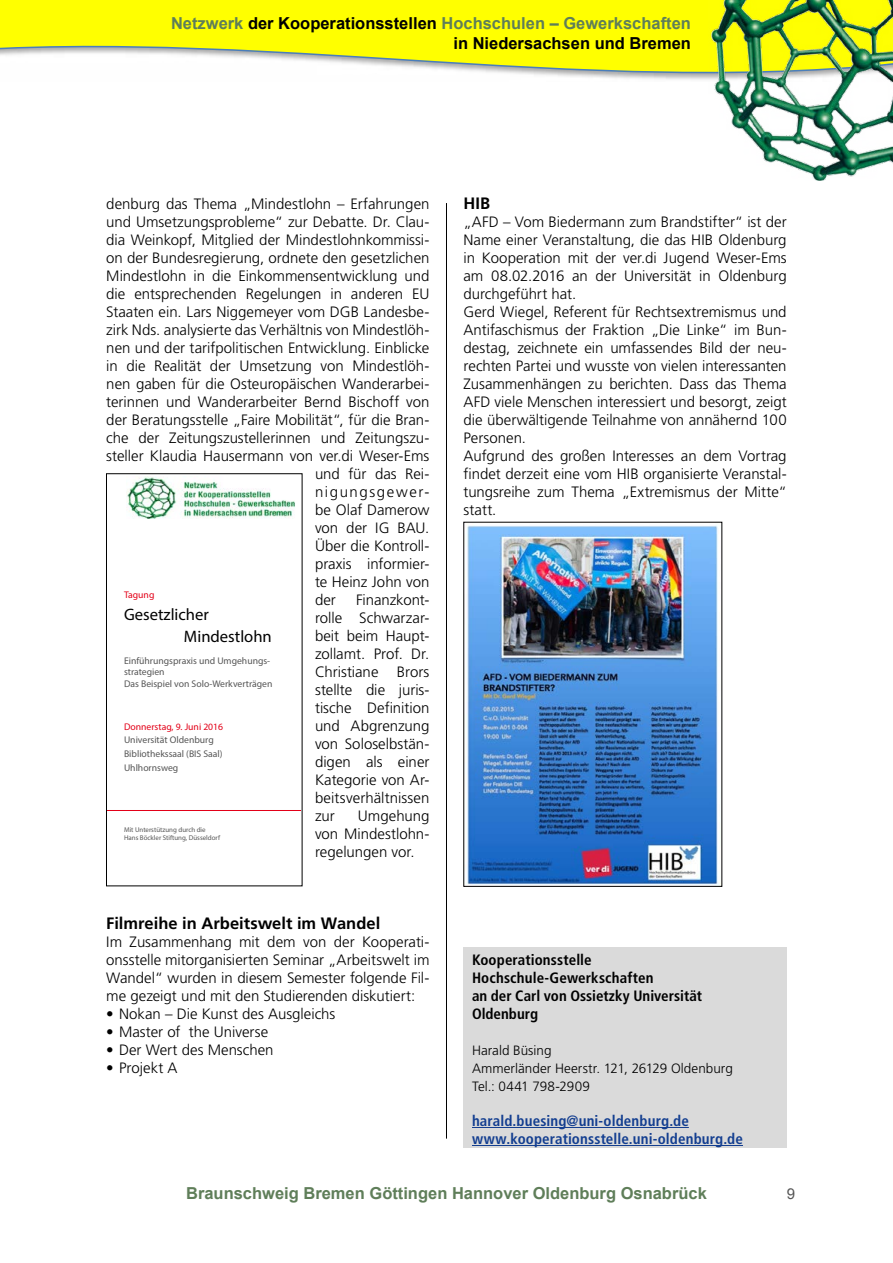
<style>
.page{position:relative;width:893px;height:1263px;background:#fff}
.page>*{position:absolute;margin:0;border:0;box-sizing:border-box;transform-origin:0 0}
.t1{font:16.65px/21.9px "Myriad Pro";color:#000}
.t2{font:700 16.5px/19.8px "Arial";color:#000;text-align:right}
.t3{font:700 16.5px "Arial";color:#5f7e59}
.t4{font:700 16.5px "Frutiger";color:#000}
.t5{font:300 15px/18px "Frutiger";color:#000;text-align:justify}
.t6{font:700 condensed 15px/18px "Frutiger";letter-spacing:.005em;color:#000}
.t7{font:700 condensed 15px/18px "Frutiger";letter-spacing:.01em;color:#133e90}
.t8{font:300 15px "Frutiger";letter-spacing:.105em;color:#000}
.t9{font:15px "Arial";color:#565656}
.t10{font:300 13.5px/18px "Frutiger";color:#000}
.t11{font:9.75px/11.7px "Myriad Pro";color:#565656}
.t12{font:9.75px "Myriad Pro";color:#e30018}
.t13{font:6.9px/8.2px "Myriad Pro";color:#565656}
.s1{color:#5f7e59}
</style>
<div class="page">
<svg style="left:0;top:0;width:709px;height:80px;fill:#ff0"></svg>
<img style="left:709px;top:0;width:184px;height:181px">
<hr style="left:446px;top:203px;width:1px;height:935px;background:#000">
<div style="left:463px;top:947px;width:324px;height:201px;background:#dadada"></div>
<hr style="left:472px;top:1127px;width:217px;height:1px;background:#133e90">
<hr style="left:472px;top:1145px;width:271px;height:1px;background:#133e90">
<hr style="left:106px;top:810px;width:195px;height:1px;background:#e30018">
<img style="left:127px;top:477px;width:168px;height:41px">
<div style="left:106px;top:473px;width:196px;height:413px;border:1px solid #000"></div>
<img style="left:466px;top:525px;width:253px;height:360px">
<p class="t2" style="left:171px;top:13px;width:521px"><span class="s1">Netzwerk</span> der Kooperationsstellen <span class="s1">Hochschulen – Gewerkschaften </span>in Niedersachsen und Bremen</p>
<p class="t5" style="left:106px;top:195px;width:325px">denburg das Thema „Mindestlohn – Erfahrungen</p>
<p class="t5" style="left:106px;top:213px;width:325px">und Umsetzungsprobleme“ zur Debatte. Dr. Clau-</p>
<p class="t5" style="left:106px;top:231px;width:325px">dia Weinkopf, Mitglied der Mindestlohnkommissi-</p>
<p class="t5" style="left:106px;top:249px;width:325px">on der Bundesregierung, ordnete den gesetzlichen</p>
<p class="t5" style="left:106px;top:267px;width:325px">Mindestlohn in die Einkommensentwicklung und</p>
<p class="t5" style="left:106px;top:285px;width:325px">die entsprechenden Regelungen in anderen EU</p>
<p class="t5" style="left:106px;top:303px;width:325px">Staaten ein. Lars Niggemeyer vom DGB Landesbe-</p>
<p class="t5" style="left:106px;top:321px;width:325px">zirk Nds. analysierte das Verhältnis von Mindestlöh-</p>
<p class="t5" style="left:106px;top:339px;width:325px">nen und der tarifpolitischen Entwicklung. Einblicke</p>
<p class="t5" style="left:106px;top:357px;width:325px">in die Realität der Umsetzung von Mindestlöh-</p>
<p class="t5" style="left:106px;top:375px;width:325px">nen gaben für die Osteuropäischen Wanderarbei-</p>
<p class="t5" style="left:106px;top:393px;width:325px">terinnen und Wanderarbeiter Bernd Bischoff von</p>
<p class="t5" style="left:106px;top:411px;width:325px">der Beratungsstelle „Faire Mobilität“, für die Bran-</p>
<p class="t5" style="left:106px;top:429px;width:325px">che der Zeitungszustellerinnen und Zeitungszu-</p>
<p class="t5" style="left:106px;top:447px;width:325px">steller Klaudia Hausermann von ver.di Weser-Ems</p>
<p class="t5" style="left:315px;top:465px;width:116px">und für das Rei-</p>
<p class="t8" style="left:315px;top:484px;width:116px">nigungsgewer-</p>
<p class="t5" style="left:315px;top:501px;width:116px">be Olaf Damerow</p>
<p class="t5" style="left:315px;top:519px;width:116px">von der IG BAU.</p>
<p class="t5" style="left:315px;top:537px;width:116px">Über die Kontroll-</p>
<p class="t5" style="left:315px;top:555px;width:116px">praxis informier-</p>
<p class="t5" style="left:315px;top:573px;width:116px">te Heinz John von</p>
<p class="t5" style="left:315px;top:591px;width:22px">der</p>
<p class="t12" style="left:124px;top:589px;width:32px">Tagung</p>
<p class="t1" style="left:184px;top:603px;width:89px;text-indent:-60px">Gesetzlicher<br>Mindestlohn</p>
<p class="t11" style="left:124px;top:654px;width:150px">Einführungspraxis und Umgehungs&shy;strategien<br>Das Beispiel von Solo-Werkverträgen</p>
<p class="t12" style="left:124px;top:720px;width:101px">Donnerstag, 9. Juni 2016</p>
<p class="t11" style="left:124px;top:733px;width:100px;line-height:13.6px">Universität Oldenburg<br>Bibliothekssaal (BIS Saal)<br>Uhlhornsweg</p>
<p class="t5" style="left:315px;top:591px;width:116px;text-indent:41px">Finanzkont&shy;rolle Schwarzar&shy;beit beim Haupt&shy;zollamt. Prof. Dr.<br>Christiane Brors stellte die juris&shy;tische Definition und Abgrenzung von Soloselbstän&shy;digen als einer Kategorie von Ar&shy;beitsverhältnissen zur</p>
<p class="t5" style="left:315px;top:807px;width:116px;text-indent:43px">Umgehung von Mindestlohn&shy;regelungen vor.</p>
<p class="t13" style="left:124px;top:826px;width:98px">Mit Unterstützung durch die<br>Hans Böckler Stiftung, Düsseldorf</p>
<p class="t4" style="left:106px;top:914px;width:275px">Filmreihe in Arbeitswelt im Wandel</p>
<p class="t5" style="left:106px;top:933px;width:325px">Im Zusammenhang mit dem von der Kooperati&shy;onsstelle mitorganisierten Seminar „Arbeitswelt im Wandel“ wurden in diesem Semester folgende Fil&shy;me gezeigt und mit den Studierenden diskutiert:</p>
<p class="t5" style="left:106px;top:1005px;width:230px">• Nokan – Die Kunst des Ausgleichs</p>
<p class="t5" style="left:106px;top:1023px;width:163px">• Master of the Universe</p>
<p class="t5" style="left:106px;top:1041px;width:169px">• Der Wert des Menschen</p>
<p class="t5" style="left:106px;top:1059px;width:73px">• Projekt A</p>
<p class="t4" style="left:463px;top:194px;width:28px">HIB</p>
<p class="t5" style="left:463px;top:213px;width:325px;text-align:left">„AFD – Vom Biedermann zum Brandstifter“ ist der Name einer Veranstaltung, die das HIB Oldenburg in Kooperation mit der ver.di Jugend Weser-Ems am 08.02.2016 an der Universität in Oldenburg durchgeführt hat.<br>Gerd Wiegel, Referent für Rechtsextremismus und Antifaschismus der Fraktion „Die Linke“ im Bun&shy;destag, zeichnete ein umfassendes Bild der neu&shy;rechten Partei und wusste von vielen interessanten Zusammenhängen zu berichten. Dass das Thema AFD viele Menschen interessiert und besorgt, zeigt die überwältigende Teilnahme von annähernd 100<br>Personen.<br>Aufgrund des großen Interesses an dem Vortrag findet derzeit eine vom HIB organisierte Veranstal&shy;tungsreihe zum Thema „Extremismus der Mitte“ statt.</p>
<p class="t6" style="left:472px;top:951px;width:232px">Kooperationsstelle<br>Hochschule-Gewerkschaften<br>an der Carl von Ossietzky Universität<br>Oldenburg</p>
<p class="t10" style="left:472px;top:1042px;width:262px">Harald Büsing<br>Ammerländer Heerstr. 121, 26129 Oldenburg<br>Tel.: 0441 798-2909</p>
<p class="t7" style="left:472px;top:1112px;width:272px">harald.buesing@uni-oldenburg.de www.kooperationsstelle.uni-oldenburg.de</p>
<p class="t3" style="left:186px;top:1184px;width:522px">Braunschweig Bremen Göttingen Hannover Oldenburg Osnabrück</p>
<p class="t9" style="left:787px;top:1186px;width:10px">9</p>
</div>
